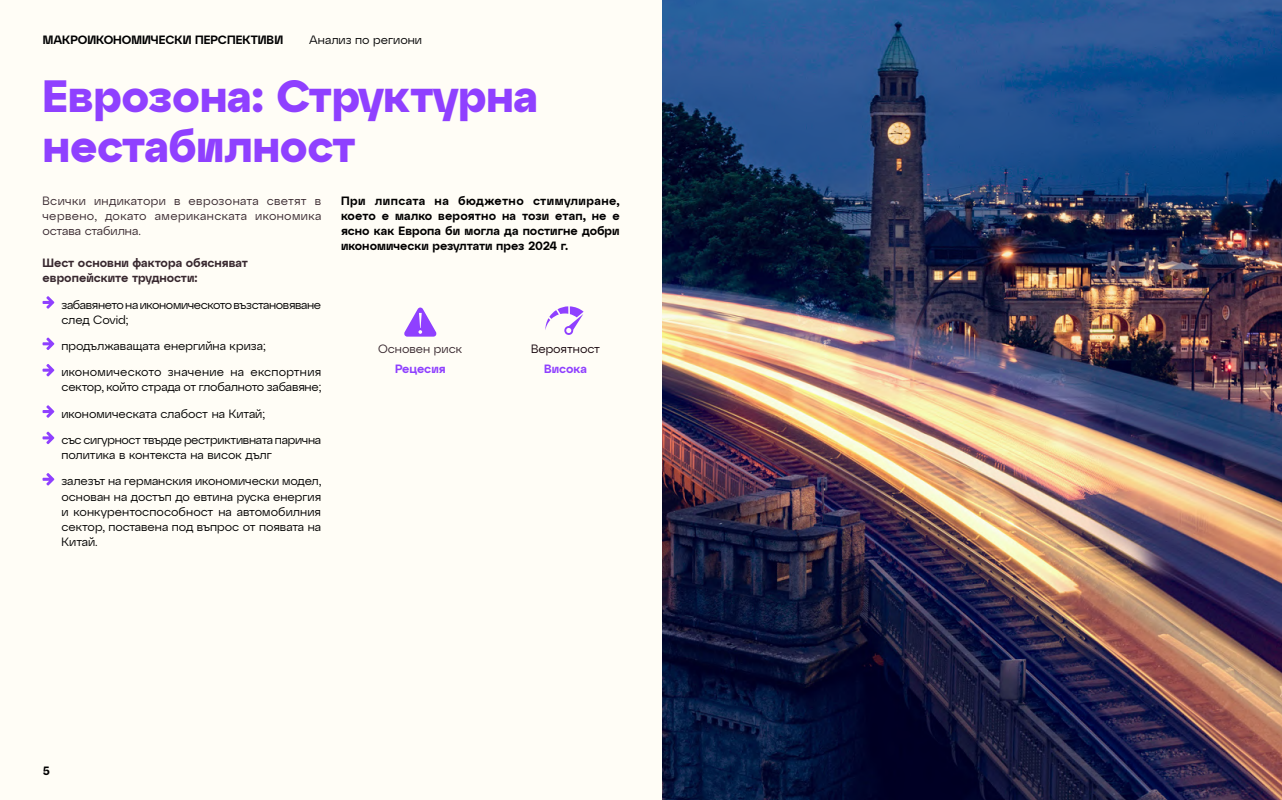
<style>
.page{position:relative;width:1282px;height:800px;background:#fff}
.page>*{position:absolute;margin:0;border:0;box-sizing:border-box;transform-origin:0 0}
.t1{font:700 45px/50px "Atyp Display";letter-spacing:-.01em;color:#8f40ff}
.t2{font:12px/15px "Atyp Display";letter-spacing:-.015em;color:#000}
.t3{font:600 12px/15px "Atyp Display";color:#000;text-align:justify}
.t4{font:12px/15px "Atyp Display";letter-spacing:.01em;color:#38282f;text-align:justify}
.t5{font:600 12px/15px "Atyp Display";color:#38282f}
.t6{font:600 12px "Atyp Display";color:#020203}
.t7{font:12px "Atyp Display";color:#020203}
.t8{font:600 12px "Atyp Display";color:#8f40ff}
.t9{font:12px "Atyp Display";letter-spacing:-.005em;color:#14030a}
</style>
<div class="page">
<div style="left:0;top:0;width:1281px;height:799px;background:#fffdf6"></div>
<img style="left:662px;top:0;width:619px;height:799px">
<svg style="left:43px;top:296px;width:11px;height:12px"></svg>
<svg style="left:43px;top:337px;width:11px;height:13px"></svg>
<svg style="left:43px;top:364px;width:11px;height:12px"></svg>
<svg style="left:43px;top:405px;width:11px;height:12px"></svg>
<svg style="left:43px;top:431px;width:11px;height:13px"></svg>
<svg style="left:43px;top:473px;width:11px;height:12px"></svg>
<svg style="left:404px;top:307px;width:32px;height:29px"></svg>
<svg style="left:545px;top:306px;width:38px;height:29px"></svg>
<p class="t6" style="left:43px;top:30px;width:242px">МАКРОИКОНОМИЧЕСКИ ПЕРСПЕКТИВИ</p>
<p class="t7" style="left:309px;top:30px;width:114px">Анализ по региони</p>
<h1 class="t1" style="left:43px;top:68px;width:497px">Еврозона: Структурна нестабилност</h1>
<p class="t4" style="left:43px;top:193px;width:280px">Всички индикатори в еврозоната светят в червено, докато американската икономика остава стабилна.</p>
<p class="t5" style="left:43px;top:255px;width:207px">Шест основни фактора обясняват европейските трудности:</p>
<p class="t2" style="left:61px;top:296px;width:261px">забавянето на икономическото възстановяване след Covid;</p>
<p class="t2" style="left:61px;top:332px;width:261px;line-height:26.3px">продължаващата енергийна криза; икономическото значение на експортния</p>
<p class="t2" style="left:61px;top:373px;width:261px;line-height:26.3px">сектор, който страда от глобалното забавяне; икономическата слабост на Китай;<br>със сигурност твърде рестриктивната парична</p>
<p class="t2" style="left:61px;top:441px;width:261px;line-height:26.3px">политика в контекста на висок дълг<br>залезът на германския икономически модел,</p>
<p class="t2" style="left:61px;top:488px;width:261px;text-align:justify">основан на достъп до евтина руска енергия и конкурентоспособност на автомобилния сектор, поставена под въпрос от появата на Китай.</p>
<p class="t3" style="left:341px;top:193px;width:280px">При липсата на бюджетно стимулиране, което е малко вероятно на този етап, не е ясно как Европа би могла да постигне добри икономически резултати през 2024 г.</p>
<p class="t4" style="left:378px;top:340px;width:86px">Основен риск</p>
<p class="t8" style="left:395px;top:359px;width:52px">Рецесия</p>
<p class="t9" style="left:531px;top:339px;width:70px">Вероятност</p>
<p class="t8" style="left:544px;top:359px;width:44px">Висока</p>
<p class="t3" style="left:43px;top:762px;width:9px">5</p>
</div>
